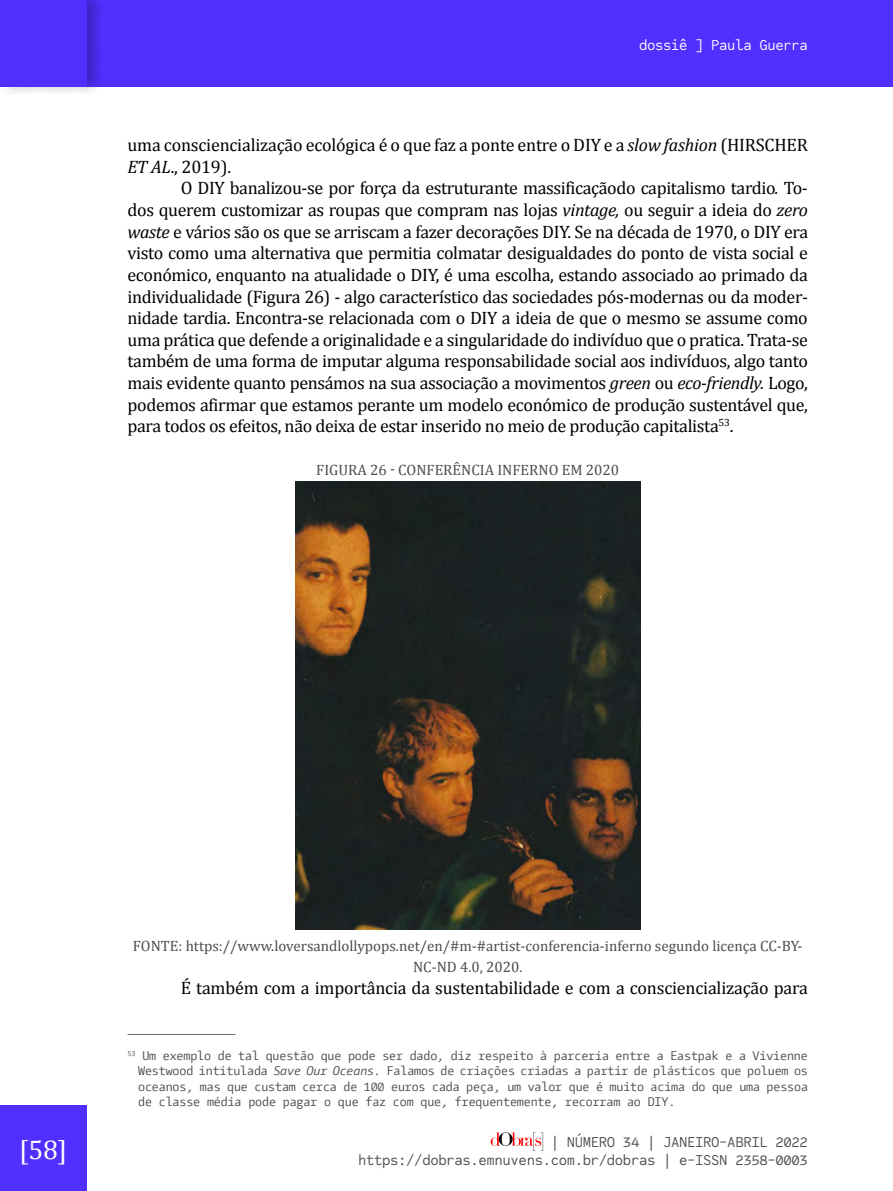
<style>
.page{position:relative;width:893px;height:1191px;background:#fff}
.page>*{position:absolute;margin:0;border:0;box-sizing:border-box;transform-origin:0 0}
.t1{font:27px "Cambria";color:#fff}
.t2{font:18px/21.6px "Cambria";letter-spacing:-.01em;color:#000}
.t3{font:15px/21.6px "Cambria";color:#4d4d4d;text-align:center}
.t4{font:15px/18px "Code Saver";letter-spacing:-.025em;color:#4d4d4d;text-align:right}
.t5{font:15px "Code Saver";letter-spacing:-.025em;color:#fff}
.t6{font:12.75px/15.3px "Camingo Code";letter-spacing:-.01em;color:#4d4d4d;text-align:justify}
.s1{font-style:italic}
</style>
<div class="page">
<div style="left:0;top:1106px;width:86px;height:85px;background:#5030ff"></div>
<svg style="left:491px;top:1132px;width:52px;height:18px"></svg>
<div style="left:0;top:0;width:893px;height:86px;background:#5030ff"></div>
<div style="left:0;top:0;width:104px;height:95px;background:#000;opacity:.25"></div>
<div style="left:0;top:0;width:86px;height:86px;background:#5030ff"></div>
<img style="left:295px;top:481px;width:345px;height:448px">
<hr style="left:128px;top:1034px;width:108px;height:1px;background:#6d6e71">
<p class="t5" style="left:639px;top:36px;width:170px">dossiê ] Paula Guerra</p>
<p class="t2" style="left:128px;top:134px;width:682px">uma consciencialização ecológica é o que faz a ponte entre o DIY e a <span class="s1">slow fashion</span> (HIRSCHER<br><span class="s1">ET AL</span>., 2019).</p>
<p class="t2" style="left:128px;top:177px;width:682px;text-align:justify;text-indent:53px">O DIY banalizou-se por força da estruturante massificaçãodo capitalismo tardio<span class="s1">.</span> To&shy;dos querem customizar as roupas que compram nas lojas <span class="s1">vintage,</span> ou seguir a ideia do <span class="s1">zero waste</span> e vários são os que se arriscam a fazer decorações DIY. Se na década de 1970, o DIY era visto como uma alternativa que permitia colmatar desigualdades do ponto de vista social e económico, enquanto na atualidade o DIY, é uma escolha, estando associado ao primado da individualidade (Figura 26) - algo característico das sociedades pós-modernas ou da moder&shy;nidade tardia. Encontra-se relacionada com o DIY a ideia de que o mesmo se assume como uma prática que defende a originalidade e a singularidade do indivíduo que o pratica. Trata-se também de uma forma de imputar alguma responsabilidade social aos indivíduos, algo tanto mais evidente quanto pensámos na sua associação a movimentos <span class="s1">green</span> ou <span class="s1">eco-friendly.</span> Logo, podemos afirmar que estamos perante um modelo económico de produção sustentável que, para todos os efeitos, não deixa de estar inserido no meio de produção capitalista<sup>53</sup>.</p>
<p class="t3" style="left:316px;top:459px;width:304px">FIGURA 26 - CONFERÊNCIA INFERNO EM 2020</p>
<p class="t3" style="left:133px;top:934px;width:671px">FONTE: https://www.loversandlollypops.net/en/#m-#artist-conferencia-inferno segundo licença CC-BY-<br>NC-ND 4.0, 2020.</p>
<p class="t2" style="left:181px;top:977px;width:629px">É também com a importância da sustentabilidade e com a consciencialização para</p>
<p class="t6" style="left:138px;top:1047px;width:671px;text-indent:-11px"><sup>53</sup> Um exemplo de tal questão que pode ser dado, diz respeito à parceria entre a Eastpak e a Vivienne Westwood intitulada <span class="s1">Save Our Oceans.</span> Falamos de criações criadas a partir de plásticos que poluem os oceanos, mas que custam cerca de 100 euros cada peça, um valor que é muito acima do que uma pessoa de classe média pode pagar o que faz com que, frequentemente, recorram ao DIY.</p>
<h1 class="t1" style="left:19px;top:1133px;width:50px">[58]</h1>
<p class="t4" style="left:358px;top:1132px;width:451px">| NÚMERO 34 | JANEIRO-ABRIL 2022 https://dobras.emnuvens.com.br/dobras | e-ISSN 2358-0003</p>
</div>
